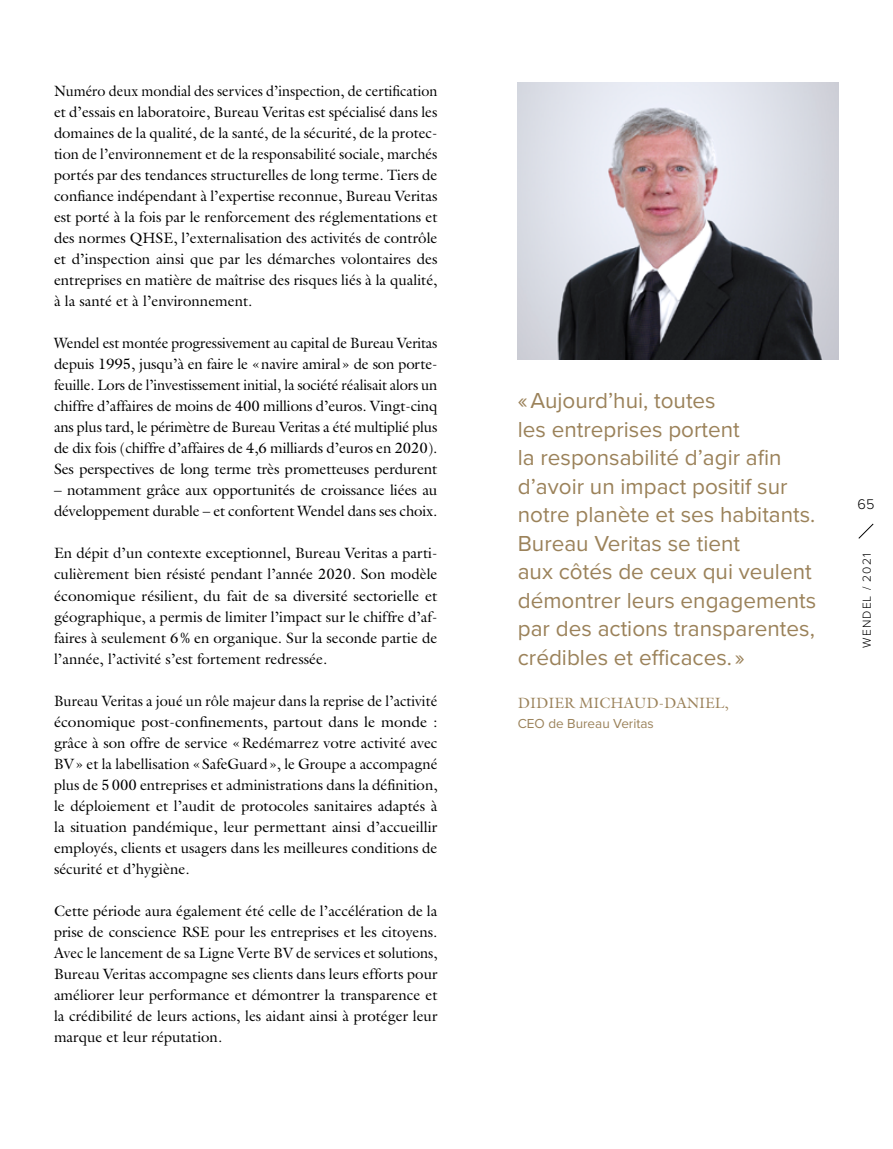
<style>
.page{position:relative;width:893px;height:1149px;background:#fff}
.page>*{position:absolute;margin:0;border:0;box-sizing:border-box;transform-origin:0 0}
.t1{font:22.5px/28.5px "Proxima Nova";color:#9b825a}
.t2{font:15px/21px "Galliard Std";color:#000;text-align:justify}
.t3{font:15px/21px "Galliard Std";color:#000;text-align:justify;scale:.95 1}
.t4{font:15px "Galliard Std";color:#9b825a}
.t5{font:300 14.55px "Proxima Nova";color:#000}
.t6{font:13.5px "Proxima Nova";color:#9b825a}
.t7{font:300 12px "Proxima Nova";letter-spacing:.09em;color:#000}
</style>
<div class="page">
<svg style="left:858px;top:523px;width:16px;height:16px"></svg>
<img style="left:518px;top:82px;width:321px;height:277px">
<p class="t3" style="left:54px;top:80px;width:405px">Numéro deux mondial des services d’inspection, de certification et d’essais en laboratoire, Bureau Veritas est spécialisé dans les domaines de la qualité, de la santé, de la sécurité, de la protec&shy;tion de l’environnement et de la responsabilité sociale, marchés portés par des tendances structurelles de long terme. Tiers de confiance indépendant à l’expertise reconnue, Bureau Veritas est porté à la fois par le renforcement des réglementations et des normes QHSE, l’externalisation des activités de contrôle et d’inspection ainsi que par les démarches volontaires des entreprises en matière de maîtrise des risques liés à la qualité, à la santé et à l’environnement.</p>
<p class="t2" style="left:54px;top:332px;width:385px">Wendel est montée progressivement au capital de Bureau Veritas depuis 1995, jusqu’à en faire le «navire amiral» de son porte&shy;feuille. Lors de l’investissement initial, la société réalisait alors un chiffre d’affaires de moins de 400 millions d’euros. Vingt-cinq ans plus tard, le périmètre de Bureau Veritas a été multiplié plus de dix fois (chiffre d’affaires de 4,6 milliards d’euros en 2020).<br>Ses perspectives de long terme très prometteuses perdurent</p>
<p class="t2" style="left:54px;top:479px;width:385px">– notamment grâce aux opportunités de croissance liées au développement durable – et confortent Wendel dans ses choix.</p>
<p class="t2" style="left:54px;top:542px;width:385px">En dépit d’un contexte exceptionnel, Bureau Veritas a parti&shy;culièrement bien résisté pendant l’année 2020. Son modèle économique résilient, du fait de sa diversité sectorielle et géographique, a permis de limiter l’impact sur le chiffre d’af&shy;faires à seulement 6% en organique. Sur la seconde partie de l’année, l’activité s’est fortement redressée.</p>
<p class="t2" style="left:54px;top:689px;width:385px">Bureau Veritas a joué un rôle majeur dans la reprise de l’activité économique post-confinements, partout dans le monde : grâce à son offre de service «Redémarrez votre activité avec BV» et la labellisation «SafeGuard», le Groupe a accompagné plus de 5000 entreprises et administrations dans la définition, le déploiement et l’audit de protocoles sanitaires adaptés à la situation pandémique, leur permettant ainsi d’accueillir employés, clients et usagers dans les meilleures conditions de sécurité et d’hygiène.</p>
<p class="t2" style="left:54px;top:899px;width:385px">Cette période aura également été celle de l’accélération de la prise de conscience RSE pour les entreprises et les citoyens.<br>Avec le lancement de sa Ligne Verte BV de services et solutions, Bureau Veritas accompagne ses clients dans leurs efforts pour améliorer leur performance et démontrer la transparence et la crédibilité de leurs actions, les aidant ainsi à protéger leur marque et leur réputation.</p>
<p class="t1" style="left:518px;top:385px;width:300px">« Aujourd’hui, toutes<br>les entreprises portent<br>la responsabilité d’agir afin d’avoir un impact positif sur notre planète et ses habitants.<br>Bureau Veritas se tient<br>aux côtés de ceux qui veulent démontrer leurs engagements par des actions transparentes, crédibles et efficaces. »</p>
<p class="t4" style="left:518px;top:693px;width:212px">DIDIER MICHAUD-DANIEL,</p>
<p class="t6" style="left:518px;top:713px;width:138px">CEO de Bureau Veritas</p>
<p class="t5" style="left:857px;top:493px;width:18px">65</p>
<p class="t7" style="left:858px;top:647px;width:96px;rotate:-90deg">WENDEL / 2021</p>
</div>
